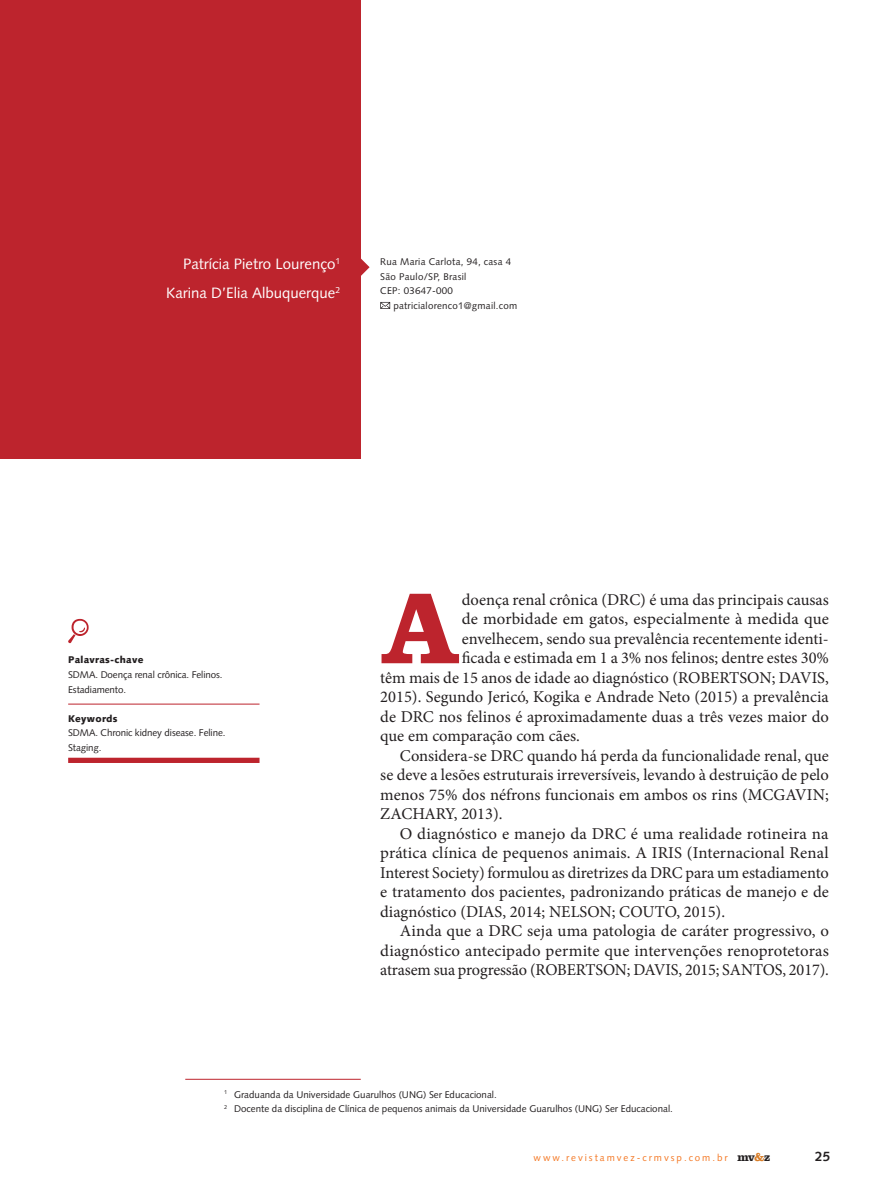
<style>
.page{position:relative;width:893px;height:1191px;background:#fff}
.page>*{position:absolute;margin:0;border:0;box-sizing:border-box;transform-origin:0 0}
.CAPITULAR{font:700 104.7px "Clarendon LT Std";color:#bd242d}
.TEXTO{font:16.5px/19.5px "Minion Pro";color:#231f20;text-align:justify}
.CAPITULAR-2{font:16.5px "Minion Pro";color:#231f20}
.AUTOR_NOME{font:15px "Syntax LT Std";color:#fff}
.t1{font:700 13.5px "Syntax LT Std";color:#231f20}
.FILIACAO_ABAIXO{font:9.75px "Syntax LT Std";color:#231f20}
.PALAVRAS_CHAVE_TEXTO{font:9.75px/14.7px "Syntax LT Std";letter-spacing:-.01em;color:#231f20}
.AUTOR_CORRESPONDENCI{font:9.75px "Syntax LT Std";letter-spacing:.025em;color:#231f20}
.FILIACAO_1a_LINHA{font:9.75px "Syntax LT Std";color:#231f20}
.t2{font:9.75px "Syntax LT Std";letter-spacing:.2em;color:#f47824}
.t3{font:900 9.75px "Syntax LT Std";letter-spacing:.025em;color:#231f20}
.s1{font-family:"Clarendon LT Std";font-weight:700;font-size:12px;color:#231f20}
.s2{font-family:"Clarendon LT Std";font-weight:700;font-size:12px;color:#d87d28}
</style>
<div class="page">
<hr style="left:68px;top:704px;width:192px;height:1px;background:#bd242d">
<div style="left:68px;top:757px;width:192px;height:6px;background:#bd242d"></div>
<svg style="left:68px;top:619px;width:21px;height:24px"></svg>
<svg style="left:361px;top:258px;width:9px;height:18px"></svg>
<div style="left:0;top:0;width:361px;height:458px;background:#bd242d"></div>
<hr style="left:185px;top:1079px;width:176px;height:1px;background:#bd242d">
<svg style="left:380px;top:302px;width:10px;height:7px"></svg>
<p class="AUTOR_NOME" style="left:183px;top:255px;width:159px">Patrícia Pietro Lourenço<sup>1</sup></p>
<p class="AUTOR_NOME" style="left:166px;top:284px;width:175px">Karina D’Elia Albuquerque<sup>2</sup></p>
<p class="AUTOR_CORRESPONDENCI" style="left:380px;top:256px;width:132px">Rua Maria Carlota, 94, casa 4</p>
<p class="AUTOR_CORRESPONDENCI" style="left:380px;top:270px;width:88px">São Paulo/SP, Brasil</p>
<p class="AUTOR_CORRESPONDENCI" style="left:380px;top:285px;width:74px">CEP: 03647-000</p>
<p class="AUTOR_CORRESPONDENCI" style="left:393px;top:300px;width:125px">patricialorenco1@gmail.com</p>
<p class="t3" style="left:68px;top:654px;width:77px">Palavras-chave</p>
<p class="PALAVRAS_CHAVE_TEXTO" style="left:68px;top:667px;width:156px">SDMA. Doença renal crônica. Felinos.<br>Estadiamento.</p>
<p class="t3" style="left:68px;top:712px;width:51px">Keywords</p>
<p class="PALAVRAS_CHAVE_TEXTO" style="left:68px;top:725px;width:159px">SDMA. Chronic kidney disease. Feline.<br>Staging.</p>
<p class="CAPITULAR" style="left:380px;top:565px;width:83px">A</p>
<p class="CAPITULAR-2" style="left:462px;top:588px;width:369px">doença renal crônica (DRC) é uma das principais causas</p>
<p class="CAPITULAR-2" style="left:462px;top:608px;width:369px">de morbidade em gatos, especialmente à medida que</p>
<p class="CAPITULAR-2" style="left:462px;top:627px;width:369px">envelhecem, sendo sua prevalência recentemente identi-</p>
<p class="CAPITULAR-2" style="left:462px;top:647px;width:369px">ficada e estimada em 1 a 3% nos felinos; dentre estes 30%</p>
<p class="CAPITULAR-2" style="left:380px;top:666px;width:450px">têm mais de 15 anos de idade ao diagnóstico (ROBERTSON; DAVIS,</p>
<p class="CAPITULAR-2" style="left:380px;top:686px;width:450px">2015). Segundo Jericó, Kogika e Andrade Neto (2015) a prevalência</p>
<p class="CAPITULAR-2" style="left:380px;top:705px;width:450px">de DRC nos felinos é aproximadamente duas a três vezes maior do</p>
<p class="CAPITULAR-2" style="left:380px;top:725px;width:201px">que em comparação com cães.</p>
<p class="TEXTO" style="left:380px;top:746px;width:450px;text-indent:19px">Considera-se DRC quando há perda da funcionalidade renal, que se deve a lesões estruturais irreversíveis, levando à destruição de pelo menos 75% dos néfrons funcionais em ambos os rins (MCGAVIN; ZACHARY, 2013).</p>
<p class="TEXTO" style="left:380px;top:824px;width:450px;text-indent:19px">O diagnóstico e manejo da DRC é uma realidade rotineira na prática clínica de pequenos animais. A IRIS (Internacional Renal Interest Society) formulou as diretrizes da DRC para um estadiamento e tratamento dos pacientes, padronizando práticas de manejo e de diagnóstico (DIAS, 2014; NELSON; COUTO, 2015).</p>
<p class="TEXTO" style="left:380px;top:921px;width:450px;text-indent:19px">Ainda que a DRC seja uma patologia de caráter progressivo, o diagnóstico antecipado permite que intervenções renoprotetoras atrasem sua progressão (ROBERTSON; DAVIS, 2015; SANTOS, 2017).</p>
<p class="FILIACAO_1a_LINHA" style="left:224px;top:1088px;width:274px"><sup>1</sup> Graduanda da Universidade Guarulhos (UNG) Ser Educacional.</p>
<p class="FILIACAO_ABAIXO" style="left:224px;top:1103px;width:450px"><sup>2</sup> Docente da disciplina de Clínica de pequenos animais da Universidade Guarulhos (UNG) Ser Educacional.</p>
<p class="t2" style="left:534px;top:1151px;width:238px">www.revistamvez-crmvsp.com.br <span class="s1">mv</span><span class="s2">&amp;</span><span class="s1">z</span></p>
<p class="t1" style="left:815px;top:1148px;width:17px">25</p>
</div>
